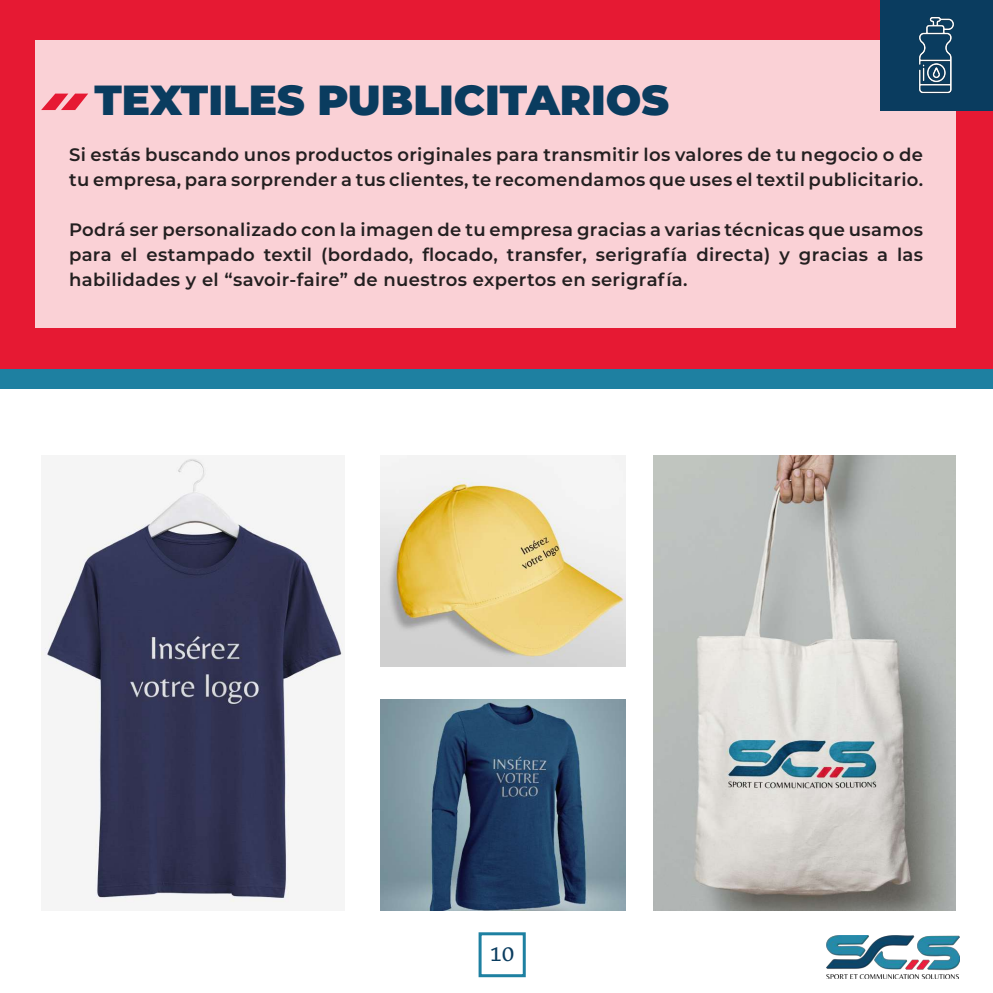
<style>
.page{position:relative;width:993px;height:993px;background:#fff}
.page>*{position:absolute;margin:0;border:0;box-sizing:border-box;transform-origin:0 0}
.t1{font:900 42px "Montserrat";color:#0a3c5f}
.t2{font:24px "Belleza";color:#0a3c5f}
.t3{font:600 18px/25px "Montserrat";letter-spacing:.02em;color:#231f20}
</style>
<div class="page">
<div style="left:0;top:0;width:992px;height:378px;background:#e61933"></div>
<div style="left:478px;top:931px;width:47px;height:45px;border:3px solid #1e80a1"></div>
<div style="left:35px;top:41px;width:920px;height:286px;background:#fad1d6"></div>
<div style="left:879px;top:0;width:113px;height:110px;background:#0a3c5f"></div>
<img style="left:918px;top:17px;width:36px;height:77px">
<div style="left:0;top:369px;width:992px;height:19px;background:#1e80a1"></div>
<img style="left:42px;top:458px;width:302px;height:445px">
<img style="left:380px;top:699px;width:245px;height:211px">
<img style="left:380px;top:455px;width:245px;height:211px">
<img style="left:653px;top:455px;width:302px;height:455px">
<img style="left:826px;top:935px;width:133px;height:43px">
<svg style="left:41px;top:94px;width:47px;height:16px"></svg>
<h1 class="t1" style="left:94px;top:69px;width:576px">TEXTILES PUBLICITARIOS</h1>
<p class="t3" style="left:69px;top:141px;width:855px">Si estás buscando unos productos originales para transmitir los valores de tu negocio o de tu empresa, para sorprender a tus clientes, te recomendamos que uses el textil publicitario.</p>
<p class="t3" style="left:69px;top:216px;width:855px;text-align:justify">Podrá ser personalizado con la imagen de tu empresa gracias a varias técnicas que usamos para el estampado textil (bordado, flocado, transfer, serigrafía directa) y gracias a las habilidades y el “savoir-faire” de nuestros expertos en serigrafía.</p>
<h2 class="t2" style="left:490px;top:938px;width:25px">10</h2>
</div>
